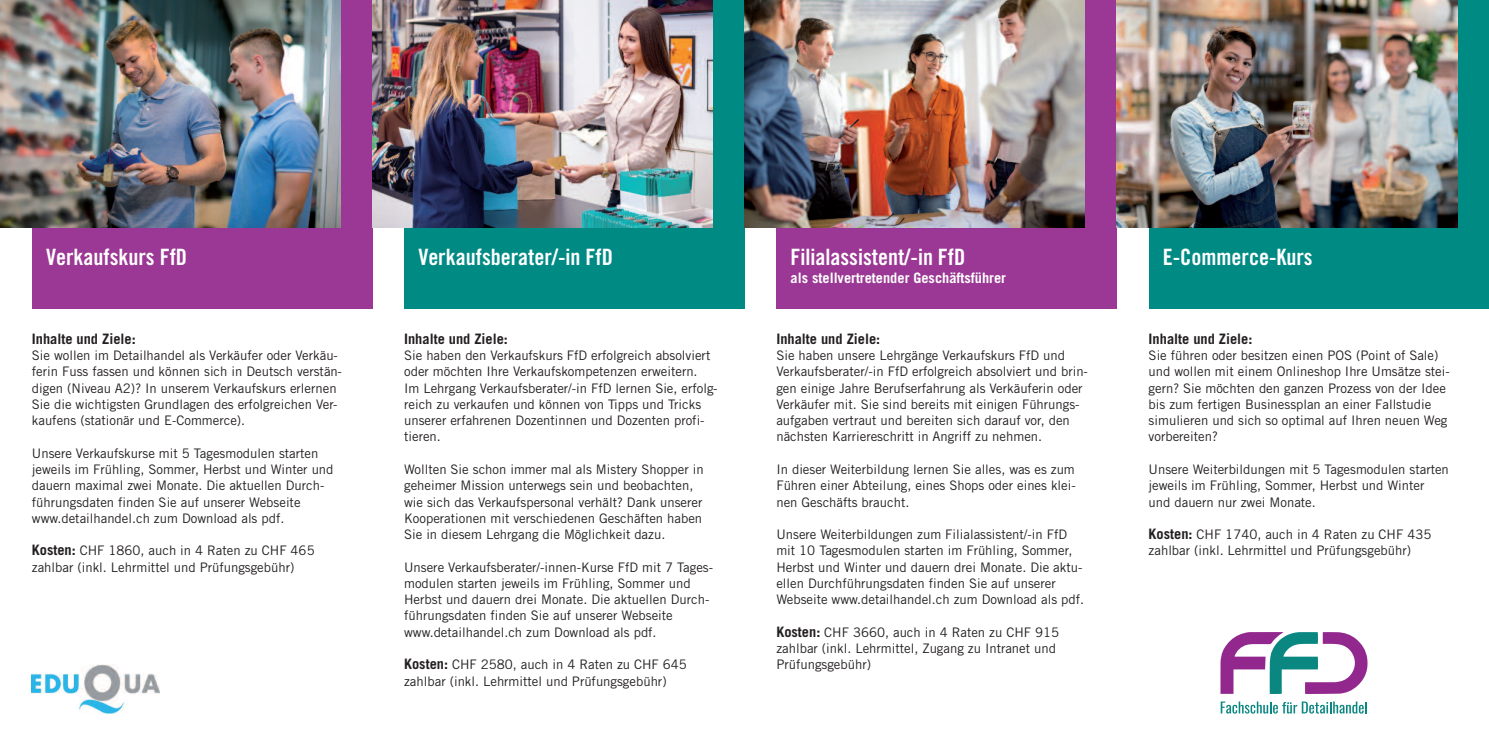
<style>
.page{position:relative;width:1489px;height:745px;background:#fff}
.page>*{position:absolute;margin:0;border:0;box-sizing:border-box;transform-origin:0 0}
.t1{font:22.5px "Trade Gothic Bold Cond Twenty";color:#fff}
.t2{font:700 14.38px "Trade Gothic";color:#231f20}
.t3{font:700 14.38px "Trade Gothic";color:#fff}
.t4{font:13.12px/16.2px "Trade Gothic";color:#231f20}
.s1{font-weight:700;font-size:14.38px}
</style>
<div class="page">
<div style="left:1148px;top:0;width:340px;height:308px;background:#008a84"></div>
<div style="left:404px;top:0;width:340px;height:308px;background:#008a84"></div>
<div style="left:776px;top:0;width:340px;height:308px;background:#9b3794"></div>
<div style="left:32px;top:0;width:340px;height:308px;background:#9b3794"></div>
<img style="left:1116px;top:0;width:340px;height:227px">
<img style="left:744px;top:0;width:340px;height:227px">
<img style="left:372px;top:0;width:340px;height:227px">
<img style="left:0;top:0;width:340px;height:227px">
<svg style="left:1220px;top:632px;width:147px;height:61px"></svg>
<svg style="left:1220px;top:701px;width:146px;height:12px"></svg>
<img style="left:32px;top:664px;width:128px;height:48px">
<h1 class="t1" style="left:46px;top:248px;width:143px">Verkaufskurs FfD</h1>
<p class="t2" style="left:32px;top:333px;width:105px">Inhalte und Ziele:</p>
<p class="t4" style="left:32px;top:348px;width:311px">Sie wollen im Detailhandel als Verkäufer oder Verkäu&shy;ferin Fuss fassen und können sich in Deutsch verstän&shy;digen (Niveau A2)? In unserem Verkaufskurs erlernen Sie die wichtigsten Grundlagen des erfolgreichen Ver&shy;kaufens (stationär und E-Commerce).</p>
<p class="t4" style="left:32px;top:446px;width:303px">Unsere Verkaufskurse mit 5 Tagesmodulen starten jeweils im Frühling, Sommer, Herbst und Winter und dauern maximal zwei Monate. Die aktuellen Durch&shy;führungsdaten finden Sie auf unserer Webseite www.detailhandel.ch zum Download als pdf.</p>
<p class="t4" style="left:32px;top:543px;width:284px"><span class="s1">Kosten:</span> CHF 1860, auch in 4 Raten zu CHF 465 zahlbar (inkl. Lehrmittel und Prüfungsgebühr)</p>
<h1 class="t1" style="left:418px;top:248px;width:196px">Verkaufsberater/-in FfD</h1>
<p class="t2" style="left:404px;top:333px;width:105px">Inhalte und Ziele:</p>
<p class="t4" style="left:404px;top:348px;width:315px">Sie haben den Verkaufskurs FfD erfolgreich absolviert oder möchten Ihre Verkaufskompetenzen erweitern.<br>Im Lehrgang Verkaufsberater/-in FfD lernen Sie, erfolg&shy;reich zu verkaufen und können von Tipps und Tricks unserer erfahrenen Dozentinnen und Dozenten profi&shy;tieren.</p>
<p class="t4" style="left:404px;top:462px;width:301px">Wollten Sie schon immer mal als Mistery Shopper in geheimer Mission unterwegs sein und beobachten, wie sich das Verkaufspersonal verhält? Dank unserer Kooperationen mit verschiedenen Geschäften haben Sie in diesem Lehrgang die Möglichkeit dazu.</p>
<p class="t4" style="left:404px;top:559px;width:310px">Unsere Verkaufsberater/-innen-Kurse FfD mit 7 Tages&shy;modulen starten jeweils im Frühling, Sommer und Herbst und dauern drei Monate. Die aktuellen Durch&shy;führungsdaten finden Sie auf unserer Webseite www.detailhandel.ch zum Download als pdf.</p>
<p class="t4" style="left:404px;top:657px;width:284px"><span class="s1">Kosten:</span> CHF 2580, auch in 4 Raten zu CHF 645 zahlbar (inkl. Lehrmittel und Prüfungsgebühr)</p>
<h1 class="t1" style="left:790px;top:248px;width:176px">Filialassistent/-in FfD</h1>
<p class="t3" style="left:790px;top:273px;width:217px">als stellvertretender Geschäftsführer</p>
<p class="t2" style="left:776px;top:333px;width:105px">Inhalte und Ziele:</p>
<p class="t4" style="left:776px;top:348px;width:313px">Sie haben unsere Lehrgänge Verkaufskurs FfD und Verkaufsberater/-in FfD erfolgreich absolviert und brin&shy;gen einige Jahre Berufserfahrung als Verkäuferin oder Verkäufer mit. Sie sind bereits mit einigen Führungs&shy;aufgaben vertraut und bereiten sich darauf vor, den nächsten Karriereschritt in Angriff zu nehmen.</p>
<p class="t4" style="left:776px;top:462px;width:301px;text-align:justify">In dieser Weiterbildung lernen Sie alles, was es zum Führen einer Abteilung, eines Shops oder eines klei&shy;nen Geschäfts braucht.</p>
<p class="t4" style="left:776px;top:527px;width:309px">Unsere Weiterbildungen zum Filialassistent/-in FfD mit 10 Tagesmodulen starten im Frühling, Sommer, Herbst und Winter und dauern drei Monate. Die aktu&shy;ellen Durchführungsdaten finden Sie auf unserer Webseite www.detailhandel.ch zum Download als pdf.</p>
<p class="t4" style="left:776px;top:624px;width:284px"><span class="s1">Kosten:</span> CHF 3660, auch in 4 Raten zu CHF 915 zahlbar (inkl. Lehrmittel, Zugang zu Intranet und<br>Prüfungsgebühr)</p>
<h1 class="t1" style="left:1162px;top:248px;width:151px">E-Commerce-Kurs</h1>
<p class="t2" style="left:1148px;top:333px;width:105px">Inhalte und Ziele:</p>
<p class="t4" style="left:1148px;top:348px;width:303px">Sie führen oder besitzen einen POS (Point of Sale) und wollen mit einem Onlineshop Ihre Umsätze stei&shy;gern? Sie möchten den ganzen Prozess von der Idee bis zum fertigen Businessplan an einer Fallstudie simulieren und sich so optimal auf Ihren neuen Weg vorbereiten?</p>
<p class="t4" style="left:1148px;top:462px;width:302px">Unsere Weiterbildungen mit 5 Tagesmodulen starten jeweils im Frühling, Sommer, Herbst und Winter und dauern nur zwei Monate.</p>
<p class="t4" style="left:1148px;top:527px;width:284px"><span class="s1">Kosten:</span> CHF 1740, auch in 4 Raten zu CHF 435 zahlbar (inkl. Lehrmittel und Prüfungsgebühr)</p>
</div>
